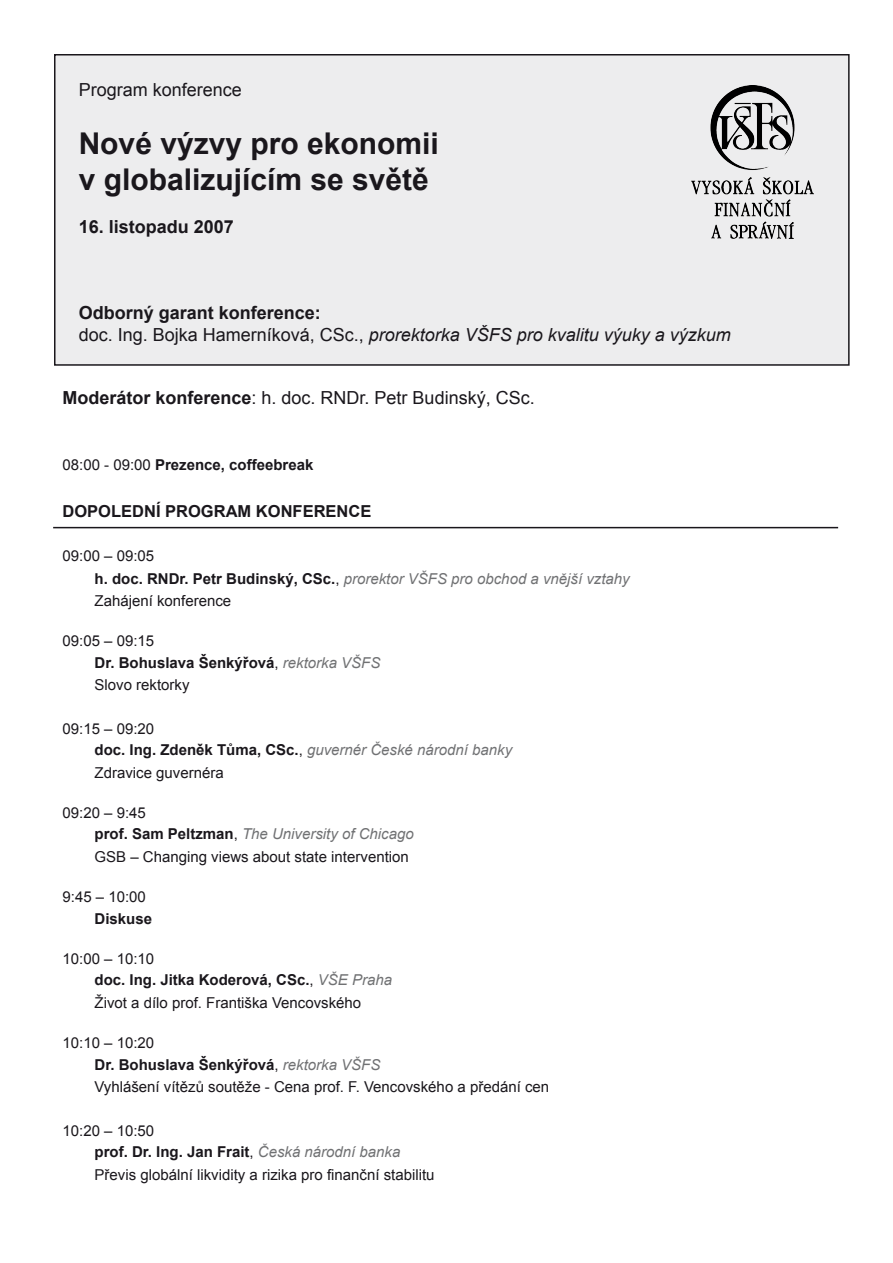
<style>
.page{position:relative;width:893px;height:1263px;background:#fff}
.page>*{position:absolute;margin:0;border:0;box-sizing:border-box;transform-origin:0 0}
.t1{font:700 30px/36px "Arial";color:#1a171c}
.t2{font:italic 18px/21.6px "Arial";color:#1a171c}
.t3{font:18px "Arial";color:#1a171c}
.t4{font:700 18px "Arial";color:#1a171c}
.t5{font:700 16.5px "Arial";color:#1a171c}
.t6{font:15px/21.9px "Arial";color:#1a171c}
.t7{font:italic 15px/22.2px "Arial";color:#707173}
.t8{font:700 15px "Arial";color:#1a171c}
.s1{font-weight:700;font-style:normal}
.s2{font-style:normal}
.s3{font-weight:700}
.s4{font-weight:400}
.s5{font-style:normal;color:#1a171c}
.s6{font-weight:700;font-style:normal;color:#1a171c}
.s7{font-style:italic;color:#707173}
</style>
<div class="page">
<div style="left:55px;top:55px;width:794px;height:310px;background:#ededee"></div>
<div style="left:54px;top:54px;width:796px;height:312px;border:2px solid #1a171c"></div>
<hr style="left:53px;top:527px;width:785px;height:1px;background:#1a171c">
<img style="left:691px;top:85px;width:122px;height:153px">
<p class="t3" style="left:79px;top:78px;width:165px">Program konference</p>
<h1 class="t1" style="left:79px;top:126px;width:362px">Nové výzvy pro ekonomii v globalizujícím se světě</h1>
<p class="t4" style="left:79px;top:215px;width:157px">16. listopadu 2007</p>
<p class="t2" style="left:79px;top:302px;width:654px"><span class="s1">Odborný garant konference:<br></span><span class="s2">doc. Ing. Bojka Hamerníková, CSc.,</span> prorektorka VŠFS pro kvalitu výuky a výzkum</p>
<p class="t3" style="left:63px;top:386px;width:474px"><span class="s3">Moderátor konference</span>: h. doc. RNDr. Petr Budinský, CSc.</p>
<p class="t8" style="left:63px;top:455px;width:252px"><span class="s4">08:00 - 09:00</span> Prezence, coffeebreak</p>
<p class="t5" style="left:63px;top:500px;width:308px">dopolední PROGRAM KON FERENCE</p>
<p class="t7" style="left:94px;top:545px;width:537px;text-indent:-32px"><span class="s5">09:00 – 09:05<br></span><span class="s6">h. doc. RND r. Petr Budinský, CSc.</span><span class="s5">,</span> prorektor VŠFS pro obchod a vnější vztahy<br><span class="s5">Zahájení konference</span></p>
<p class="t6" style="left:94px;top:630px;width:287px;text-indent:-32px">09:05 – 09:15<br><span class="s3">Dr. Bohuslava Šenkýřová</span>, <span class="s7">rektorka VŠFS<br></span>Slovo rektorky</p>
<p class="t6" style="left:94px;top:718px;width:419px;text-indent:-32px">09:15 – 09:20<br><span class="s3">doc. Ing. Zdeněk Tůma, CSc.</span>, <span class="s7">guvernér České národní banky<br></span>Zdravice guvernéra</p>
<p class="t6" style="left:94px;top:802px;width:321px;text-indent:-32px">09:20 – 9:45<br><span class="s3">prof. Sam Peltzman</span>, <span class="s7">The University of Chicago<br></span>GSB – Changing views about state intervention</p>
<p class="t6" style="left:63px;top:886px;width:85px">9:45 – 10:00</p>
<p class="t8" style="left:94px;top:908px;width:59px">Diskuse</p>
<p class="t6" style="left:94px;top:948px;width:299px;text-indent:-32px">10:00 – 10:10<br><span class="s3">doc. Ing. Jitka Koderová, CSc.</span>, <span class="s7">VŠE Praha<br></span>Život a dílo prof. Františka Vencovského</p>
<p class="t6" style="left:94px;top:1032px;width:456px;text-indent:-32px">10:10 – 10:20<br><span class="s3">Dr. Bohuslava Šenkýřová</span>, <span class="s7">rektorka VŠFS<br></span>Vyhlášení vítězů soutěže - Cena prof. F. Vencovského a předání cen</p>
<p class="t6" style="left:94px;top:1119px;width:342px;text-indent:-32px">10:20 – 10:50<br><span class="s3">prof. Dr. Ing. Jan Frait</span>, <span class="s7">Česká národní banka<br></span>Převis globální likvidity a rizika pro finanční stabilitu</p>
</div>
